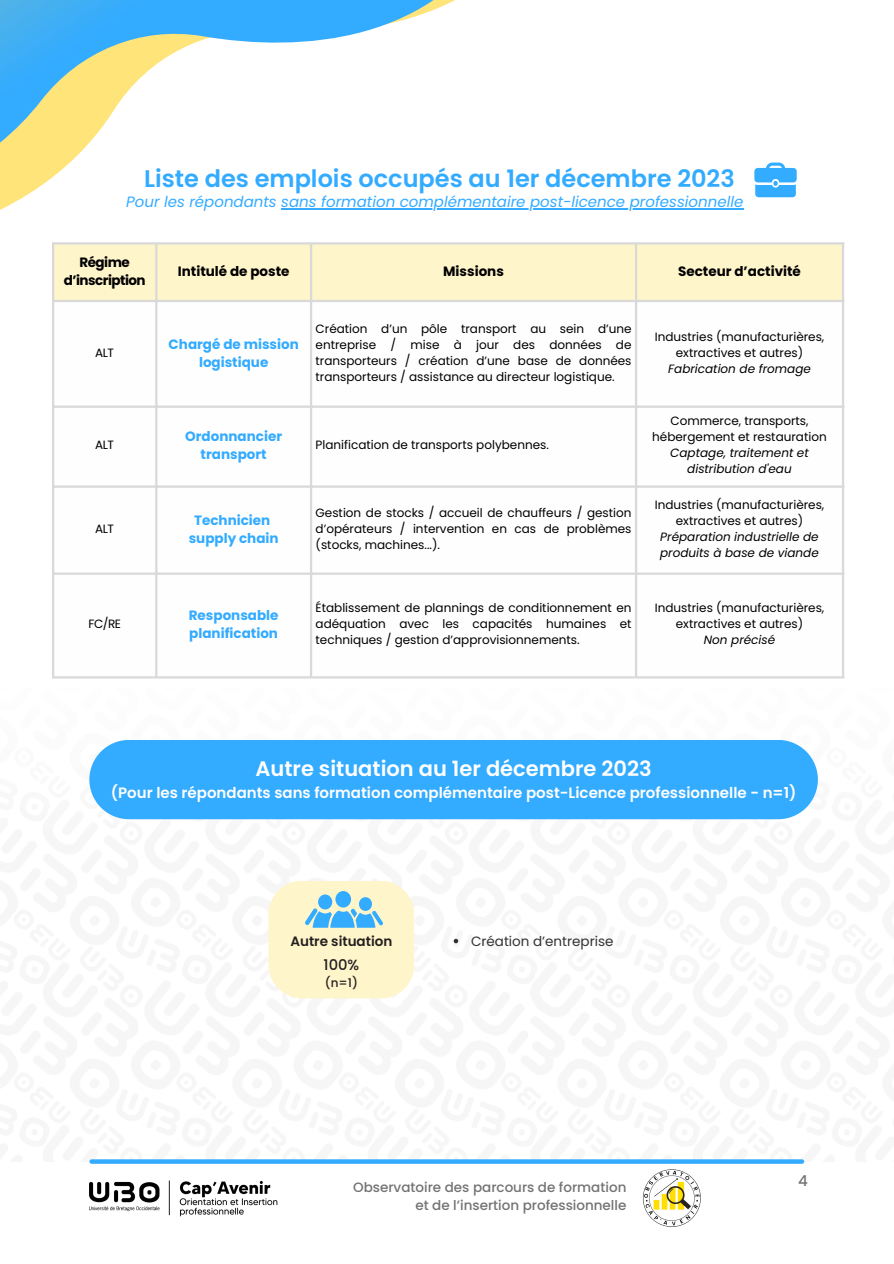
<style>
.page{position:relative;width:894px;height:1264px;background:#fff}
.page>*{position:absolute;margin:0;border:0;box-sizing:border-box;transform-origin:0 0}
.t1{font:600 24px "Poppins";color:#33abff}
.t2{font:600 21px "Poppins";color:#fefefe}
.t3{font:600 15px "Poppins";color:#fefefe}
.t4{font:italic 15px "Poppins";color:#33abff}
.t5{font:500 15px "Poppins";color:#737373}
.t6{font:500 14.7px "Poppins";color:#231f1f}
.t7{font:700 13.5px/18px "Poppins";color:#33abff;text-align:center}
.t8{font:500 13.5px/18px "Poppins";color:#737373;text-align:right}
.t9{font:700 13.5px "Poppins";color:#000}
.t10{font:13.5px "Poppins";color:#323232}
.t11{font:700 13.5px/18px "Poppins";letter-spacing:-.04em;color:#000;text-align:center}
.t12{font:600 13.5px "Poppins";color:#231f1f}
.t13{font:12px/16px "Poppins";color:#000;text-align:center}
.t14{font:italic 12px/16px "Poppins";color:#000;text-align:center}
.t15{font:500 12px "Poppins";color:#231f1f}
</style>
<div class="page">
<img style="left:52px;top:658px;width:793px;height:341px">
<svg style="left:92px;top:1159px;width:709px;height:4px;background:#42b0fe"></svg>
<svg style="left:0;top:0;width:552px;height:210px"></svg>
<div style="left:54px;top:244px;width:787px;height:56px;background:#fff5cb"></div>
<svg style="left:54px;top:302px;width:787px;height:374px"></svg>
<hr style="left:52px;top:244px;width:2px;height:432px;background:#d9d9d9">
<hr style="left:155px;top:244px;width:2px;height:432px;background:#d9d9d9">
<hr style="left:310px;top:244px;width:2px;height:432px;background:#d9d9d9">
<hr style="left:634px;top:244px;width:3px;height:432px;background:#d9d9d9">
<hr style="left:841px;top:244px;width:2px;height:432px;background:#d9d9d9">
<hr style="left:52px;top:242px;width:791px;height:2px;background:#d9d9d9">
<hr style="left:52px;top:300px;width:791px;height:2px;background:#d9d9d9">
<hr style="left:52px;top:405px;width:791px;height:3px;background:#d9d9d9">
<hr style="left:52px;top:485px;width:791px;height:2px;background:#d9d9d9">
<hr style="left:52px;top:572px;width:791px;height:3px;background:#d9d9d9">
<hr style="left:52px;top:676px;width:791px;height:2px;background:#d9d9d9">
<hr style="left:281px;top:208px;width:462px;height:1px;background:#33abff">
<svg style="left:754px;top:162px;width:42px;height:35px"></svg>
<img style="left:89px;top:1180px;width:188px;height:36px">
<img style="left:642px;top:1169px;width:59px;height:58px">
<div style="left:89px;top:740px;width:728px;height:79px;background:#33abff"></div>
<div style="left:268px;top:880px;width:146px;height:118px;background:#fff5cb;border-radius:34px"></div>
<div style="left:335px;top:891px;width:16px;height:16px;background:#33abff;border-radius:50%"></div>
<div style="left:359px;top:897px;width:13px;height:13px;background:#33abff;border-radius:50%"></div>
<div style="left:318px;top:894px;width:14px;height:15px;background:#33abff;border-radius:50%"></div>
<svg style="left:305px;top:907px;width:78px;height:20px"></svg>
<svg style="left:453px;top:938px;width:5px;height:5px"></svg>
<p class="t1" style="left:144px;top:162px;width:592px">Liste des emplois occupés au 1er décembre 2023</p>
<p class="t4" style="left:126px;top:191px;width:618px">Pour les répondants sans formation complémentaire post-licence professionnelle</p>
<p class="t11" style="left:64px;top:253px;width:83px">Régime d’inscription</p>
<p class="t9" style="left:178px;top:262px;width:113px">Intitulé de poste</p>
<p class="t9" style="left:443px;top:262px;width:62px">Missions</p>
<h1 class="t9" style="left:678px;top:262px;width:124px">Secteur d’activité</h1>
<h3 class="t13" style="left:95px;top:344px;width:20px">ALT</h3>
<p class="t7" style="left:168px;top:335px;width:132px">Chargé de mission logistique</p>
<p class="t13" style="left:315px;top:320px;width:317px;text-align:justify">Création d’un pôle transport au sein d’une entreprise / mise à jour des données de transporteurs / création d’une base de données transporteurs / assistance au directeur logistique.</p>
<p class="t13" style="left:654px;top:328px;width:171px">Industries (manufacturières, extractives et autres)</p>
<p class="t14" style="left:668px;top:360px;width:144px">Fabrication de fromage</p>
<p class="t13" style="left:95px;top:437px;width:20px">ALT</p>
<p class="t7" style="left:185px;top:427px;width:98px">Ordonnancier transport</p>
<p class="t13" style="left:315px;top:437px;width:235px">Planification de transports polybennes.</p>
<p class="t13" style="left:652px;top:413px;width:176px">Commerce, transports, hébergement et restauration</p>
<p class="t14" style="left:670px;top:445px;width:140px">Captage, traitement et distribution d'eau</p>
<p class="t13" style="left:95px;top:521px;width:20px">ALT</p>
<p class="t7" style="left:194px;top:511px;width:78px">Technicien</p>
<p class="t7" style="left:189px;top:529px;width:91px">supply chain</p>
<p class="t13" style="left:315px;top:505px;width:317px;text-align:justify">Gestion de stocks / accueil de chauffeurs / gestion d’opérateurs / intervention en cas de problèmes (stocks, machines...).</p>
<p class="t13" style="left:654px;top:497px;width:171px">Industries (manufacturières, extractives et autres)</p>
<p class="t14" style="left:660px;top:529px;width:160px;text-align:left">Préparation industrielle de produits à base de viande</p>
<p class="t13" style="left:88px;top:616px;width:34px">FC/RE</p>
<p class="t7" style="left:189px;top:606px;width:91px;text-align:left">Responsable planification</p>
<p class="t13" style="left:315px;top:600px;width:317px;text-align:justify">Établissement de plannings de conditionnement en adéquation avec les capacités humaines et techniques / gestion d’approvisionnements.</p>
<p class="t13" style="left:654px;top:600px;width:171px">Industries (manufacturières, extractives et autres)</p>
<p class="t14" style="left:703px;top:632px;width:73px">Non précisé</p>
<p class="t2" style="left:255px;top:753px;width:397px">Autre situation au 1er décembre 2023</p>
<p class="t3" style="left:111px;top:782px;width:686px">(Pour les répondants sans formation complémentaire post-Licence professionnelle - n=1)</p>
<p class="t12" style="left:290px;top:931px;width:103px">Autre situation</p>
<h2 class="t6" style="left:323px;top:954px;width:37px">100%</h2>
<p class="t15" style="left:325px;top:974px;width:35px">(n=1)</p>
<h2 class="t10" style="left:471px;top:931px;width:144px">Création d’entreprise</h2>
<p class="t8" style="left:353px;top:1178px;width:275px">Observatoire des parcours de formation et de l’insertion professionnelle</p>
<p class="t5" style="left:798px;top:1170px;width:11px">4</p>
</div>
